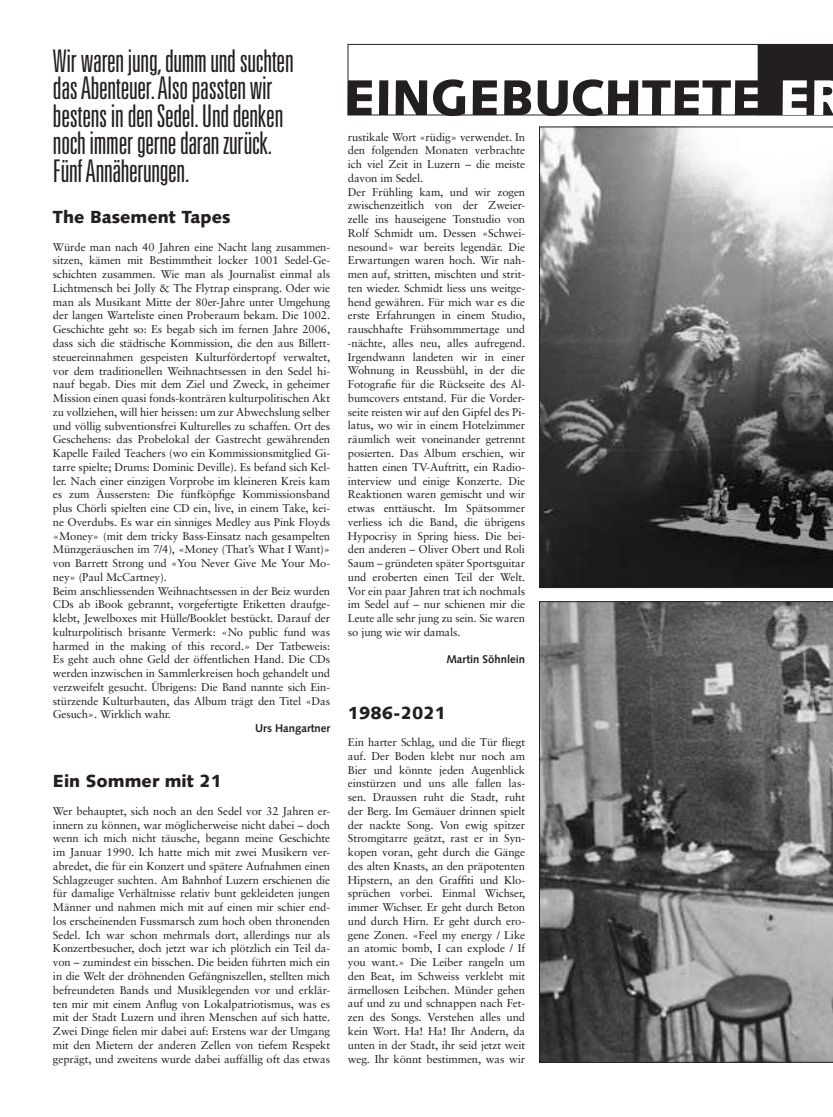
<style>
.page{position:relative;width:833px;height:1117px;background:#fff}
.page>*{position:absolute;margin:0;border:0;box-sizing:border-box;transform-origin:0 0}
.t1{font:900 50px "Syntax";color:#241f1f}
.t2{font:300 ultra-condensed 31.25px/27.5px "Univers";letter-spacing:-.01em;color:#241f1f}
.t3{font:900 17.5px "Syntax";color:#241f1f}
.t4{font:11.25px/13.8px "Sabon";letter-spacing:-.01em;color:#241f1f}
.t5{font:700 11.25px "Syntax";color:#241f1f}
.s1{color:#fff}
</style>
<div class="page">
<svg style="left:348px;top:44px;width:485px;height:71px"></svg>
<svg style="left:539px;top:127px;width:294px;height:460px;background:#6c6c6c"></svg>
<svg style="left:539px;top:601px;width:294px;height:461px;background:#6e6e6e"></svg>
<h2 class="t2" style="left:53px;top:46px;width:242px">Wir waren jung, dumm und suchten das Abenteuer. Also passten wir bestens in den Sedel. Und denken noch immer gerne daran zurück.<br>Fünf Annäherungen.</h2>
<h3 class="t3" style="left:53px;top:207px;width:179px">The Basement Tapes</h3>
<p class="t4" style="left:53px;top:240px;width:279px">Würde man nach 40 Jahren eine Nacht lang zusammen&shy;sitzen, kämen mit Bestimmtheit locker 1001 Sedel-Ge&shy;schichten zusammen. Wie man als Journalist einmal als Lichtmensch bei Jolly &amp; The Flytrap einsprang. Oder wie man als Musikant Mitte der 80er-Jahre unter Umgehung der langen Warteliste einen Proberaum bekam. Die 1002.<br>Geschichte geht so: Es begab sich im fernen Jahre 2006, dass sich die städtische Kommission, die den aus Billett&shy;steuereinnahmen gespeisten Kulturfördertopf verwaltet, vor dem traditionellen Weihnachtsessen in den Sedel hi&shy;nauf begab. Dies mit dem Ziel und Zweck, in geheimer Mission einen quasi fonds-konträren kulturpolitischen Akt zu vollziehen, will hier heissen: um zur Abwechslung selber und völlig subventionsfrei Kulturelles zu schaffen. Ort des Geschehens: das Probelokal der Gastrecht gewährenden Kapelle Failed Teachers (wo ein Kommissionsmitglied Gi&shy;tarre spielte; Drums: Dominic Deville). Es befand sich Kel&shy;ler. Nach einer einzigen Vorprobe im kleineren Kreis kam es zum Äussersten: Die fünfköpfige Kommissionsband plus Chörli spielten eine CD ein, live, in einem Take, kei&shy;ne Overdubs. Es war ein sinniges Medley aus Pink Floyds «Money» (mit dem tricky Bass-Einsatz nach gesampelten Münzgeräuschen im 7/4), «Money (That’s What I Want)» von Barrett Strong und «You Never Give Me Your Mo&shy;ney» (Paul McCartney).<br>Beim anschliessenden Weihnachtsessen in der Beiz wurden CDs ab iBook gebrannt, vorgefertigte Etiketten draufge&shy;klebt, Jewelboxes mit Hülle/Booklet bestückt. Darauf der kulturpolitisch brisante Vermerk: «No public fund was harmed in the making of this record.» Der Tatbeweis:<br>Es geht auch ohne Geld der öffentlichen Hand. Die CDs werden inzwischen in Sammlerkreisen hoch gehandelt und verzweifelt gesucht. Übrigens: Die Band nannte sich Ein&shy;stürzende Kulturbauten, das Album trägt den Titel «Das Gesuch». Wirklich wahr.</p>
<p class="t5" style="left:255px;top:721px;width:76px">Urs Hangartner</p>
<h3 class="t3" style="left:53px;top:770px;width:171px">Ein Sommer mit 21</h3>
<p class="t4" style="left:53px;top:803px;width:279px;text-align:justify">Wer behauptet, sich noch an den Sedel vor 32 Jahren er&shy;innern zu können, war möglicherweise nicht dabei – doch wenn ich mich nicht täusche, begann meine Geschichte im Januar 1990. Ich hatte mich mit zwei Musikern ver&shy;abredet, die für ein Konzert und spätere Aufnahmen einen Schlagzeuger suchten. Am Bahnhof Luzern erschienen die für damalige Verhältnisse relativ bunt gekleideten jungen Männer und nahmen mich mit auf einen mir schier end&shy;los erscheinenden Fussmarsch zum hoch oben thronenden Sedel. Ich war schon mehrmals dort, allerdings nur als Konzertbesucher, doch jetzt war ich plötzlich ein Teil da&shy;von – zumindest ein bisschen. Die beiden führten mich ein in die Welt der dröhnenden Gefängniszellen, stellten mich befreundeten Bands und Musiklegenden vor und erklär&shy;ten mir mit einem Anflug von Lokalpatriotismus, was es mit der Stadt Luzern und ihren Menschen auf sich hatte.<br>Zwei Dinge fielen mir dabei auf: Erstens war der Umgang mit den Mietern der anderen Zellen von tiefem Respekt geprägt, und zweitens wurde dabei auffällig oft das etwas</p>
<h1 class="t1" style="left:344px;top:68px;width:502px">EINGEBUCHTETE <span class="s1">ER</span></h1>
<p class="t4" style="left:348px;top:130px;width:179px">rustikale Wort «rüdig» verwendet. In den folgenden Monaten verbrachte ich viel Zeit in Luzern – die meiste davon im Sedel.<br>Der Frühling kam, und wir zogen zwischenzeitlich von der Zweier&shy;zelle ins hauseigene Tonstudio von Rolf Schmidt um. Dessen «Schwei&shy;nesound» war bereits legendär. Die Erwartungen waren hoch. Wir nah&shy;men auf, stritten, mischten und strit&shy;ten wieder. Schmidt liess uns weitge&shy;hend gewähren. Für mich war es die erste Erfahrungen in einem Studio, rauschhafte Frühsommmertage und -nächte, alles neu, alles aufregend.<br>Irgendwann landeten wir in einer Wohnung in Reussbühl, in der die Fotografie für die Rückseite des Al&shy;bumcovers entstand. Für die Vorder&shy;seite reisten wir auf den Gipfel des Pi&shy;latus, wo wir in einem Hotelzimmer räumlich weit voneinander getrennt posierten. Das Album erschien, wir hatten einen TV-Auftritt, ein Radio&shy;interview und einige Konzerte. Die Reaktionen waren gemischt und wir etwas enttäuscht. Im Spätsommer verliess ich die Band, die übrigens Hypocrisy in Spring hiess. Die bei&shy;den anderen – Oliver Obert und Roli Saum – gründeten später Sportsguitar und eroberten einen Teil der Welt.<br>Vor ein paar Jahren trat ich nochmals im Sedel auf – nur schienen mir die Leute alle sehr jung zu sein. Sie waren so jung wie wir damals.</p>
<p class="t5" style="left:446px;top:653px;width:80px">Martin Söhnlein</p>
<h3 class="t3" style="left:348px;top:702px;width:100px">1986-2021</h3>
<p class="t4" style="left:348px;top:735px;width:179px;text-align:justify">Ein harter Schlag, und die Tür fliegt auf. Der Boden klebt nur noch am Bier und könnte jeden Augenblick einstürzen und uns alle fallen las&shy;sen. Draussen ruht die Stadt, ruht der Berg. Im Gemäuer drinnen spielt der nackte Song. Von ewig spitzer Stromgitarre geätzt, rast er in Syn&shy;kopen voran, geht durch die Gänge des alten Knasts, an den präpotenten Hipstern, an den Graffiti und Klo&shy;sprüchen vorbei. Einmal Wichser, immer Wichser. Er geht durch Beton und durch Hirn. Er geht durch ero&shy;gene Zonen. «Feel my energy / Like an atomic bomb, I can explode / If you want.» Die Leiber rangeln um den Beat, im Schweiss verklebt mit ärmellosen Leibchen. Münder gehen auf und zu und schnappen nach Fet&shy;zen des Songs. Verstehen alles und kein Wort. Ha! Ha! Ihr Andern, da unten in der Stadt, ihr seid jetzt weit weg. Ihr könnt bestimmen, was wir</p>
</div>
